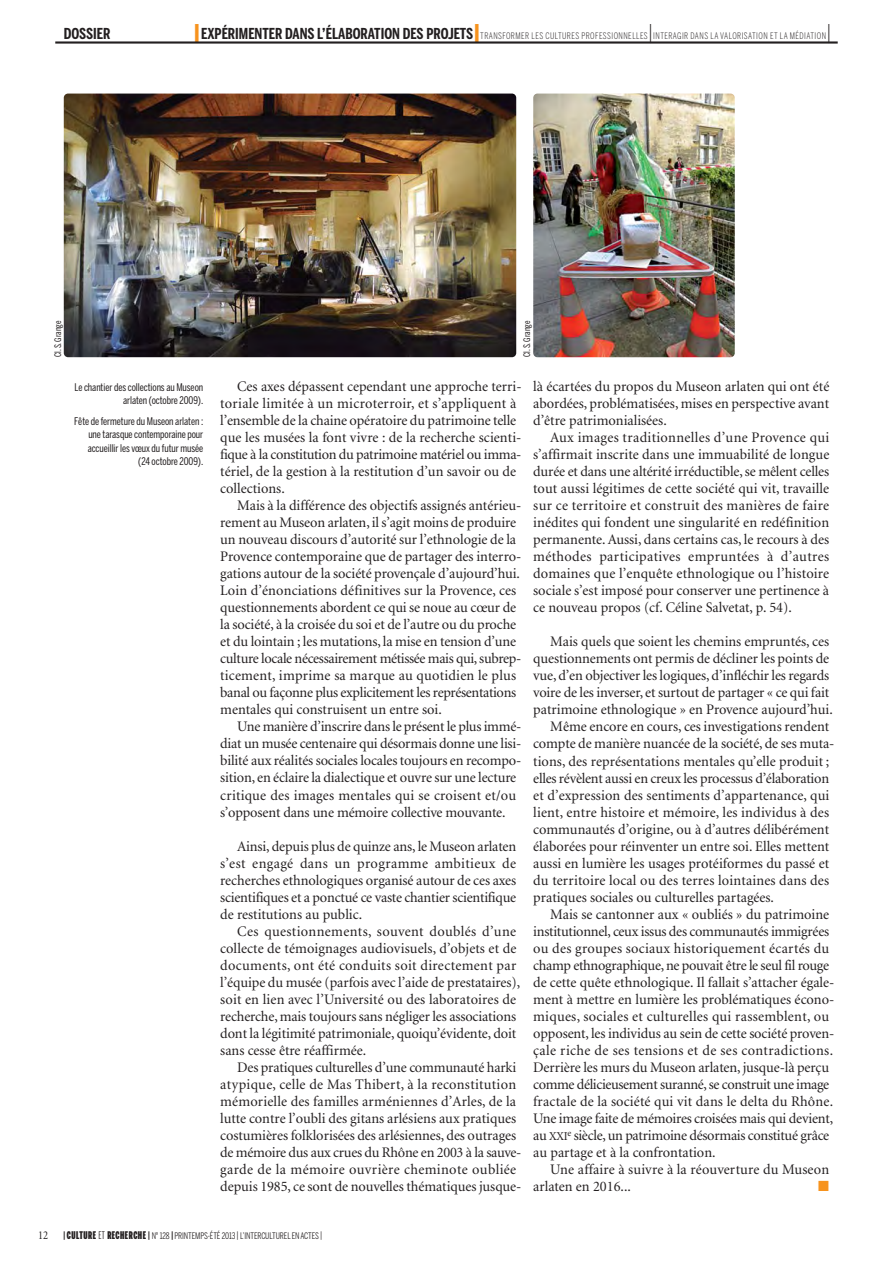
<style>
.page{position:relative;width:893px;height:1263px;background:#fff}
.page>*{position:absolute;margin:0;border:0;box-sizing:border-box;transform-origin:0 0}
.t1{font:300 20.25px "Benton Sans Comp";color:#231f20}
.t2{font:700 15px "Benton Sans Comp";color:#231f20}
.t3{font:14.7px/17px "Minion";color:#231f20}
.t4{font:14.7px "Minion";letter-spacing:-.02em;color:#231f20}
.t5{font:14.7px "Minion";letter-spacing:-.025em;color:#231f20}
.t6{font:14.7px "Minion";letter-spacing:.02em;color:#231f20}
.t7{font:14.7px "Minion";letter-spacing:.025em;color:#231f20}
.t8{font:14.7px "Zapf Dingbats";color:#f7931d}
.t9{font:10.5px/13.2px "Benton Sans Comp";letter-spacing:-.005em;color:#231f20;text-align:right}
.t10{font:300 9px "Benton Sans Comp";letter-spacing:.05em;color:#231f20}
.t11{font:9px "Benton Sans Comp";letter-spacing:-.01em;color:#231f20}
.t12{font:9px "Benton Sans Comp";letter-spacing:-.005em;color:#231f20}
.s1{font-weight:900;font-size:20.25px;color:#f7931d}
.s2{font-size:12px}
.s3{font-family:"Minion";font-stretch:condensed;font-size:12px}
.s4{font-family:"Benton Sans Extra Comp";font-weight:900;font-size:10.5px}
.s5{font-family:"Benton Sans Extra Comp";font-size:10.5px}
</style>
<div class="page">
<hr style="left:55px;top:41px;width:783px;height:3px;background:#231f20">
<img style="left:64px;top:94px;width:452px;height:263px;border-radius:4px">
<img style="left:533px;top:94px;width:202px;height:263px;border-radius:4px">
<p class="t2" style="left:64px;top:28px;width:48px">DOSSIER</p>
<p class="t2" style="left:194px;top:28px;width:288px"><span class="s1">|</span>EXPÉRIMENTER DANS L’ÉLABORATION DES PROJETS<span class="s1">|</span></p>
<p class="t10" style="left:480px;top:33px;width:169px">TRANSFORMER LES CULTURES PROFESSIONNELLES</p>
<h1 class="t1" style="left:648px;top:24px;width:6px">|</h1>
<p class="t10" style="left:653px;top:33px;width:174px">INTERAGIR DANS LA VALORISATION ET LA MÉDIATION</p>
<h1 class="t1" style="left:826px;top:24px;width:6px">|</h1>
<p class="t12" style="left:54px;top:357px;width:38px;rotate:-90deg">Cl. S. Grange</p>
<p class="t12" style="left:523px;top:357px;width:38px;rotate:-90deg">Cl. S. Grange</p>
<p class="t9" style="left:75px;top:382px;width:130px">Le chantier des collections au Museon arlaten (octobre 2009).</p>
<p class="t9" style="left:74px;top:416px;width:130px">Fête de fermeture du Museon arlaten : une tarasque contemporaine pour accueillir les vœux du futur musée (24 octobre 2009).</p>
<p class="t3" style="left:220px;top:379px;width:303px;text-indent:17px">Ces axes dépassent cependant une approche terri&shy;toriale limitée à un microterroir, et s’appliquent à l’ensemble de la chaine opératoire du patrimoine telle que les musées la font vivre : de la recherche scienti&shy;fique à la constitution du patrimoine matériel ou imma&shy;tériel, de la gestion à la restitution d’un savoir ou de collections.</p>
<p class="t3" style="left:220px;top:498px;width:303px;text-indent:17px">Mais à la différence des objectifs assignés antérieu&shy;rement au Museon arlaten, il s’agit moins de produire un nouveau discours d’autorité sur l’ethnologie de la Provence contemporaine que de partager des interro&shy;gations autour de la société provençale d’aujourd’hui.<br>Loin d’énonciations définitives sur la Provence, ces questionnements abordent ce qui se noue au cœur de la société, à la croisée du soi et de l’autre ou du proche et du lointain ; les mutations, la mise en tension d’une culture locale nécessairement métissée mais qui, subrep&shy;ticement, imprime sa marque au quotidien le plus banal ou façonne plus explicitement les représentations mentales qui construisent un entre soi.</p>
<p class="t3" style="left:220px;top:719px;width:303px;text-indent:17px">Une manière d’inscrire dans le présent le plus immé&shy;diat un musée centenaire qui désormais donne une lisi&shy;bilité aux réalités sociales locales toujours en recompo&shy;sition, en éclaire la dialectique et ouvre sur une lecture critique des images mentales qui se croisent et/ou s’opposent dans une mémoire collective mouvante.</p>
<p class="t3" style="left:220px;top:838px;width:297px;text-align:justify;text-indent:17px">Ainsi, depuis plus de quinze ans, le Museon arlaten s’est engagé dans un programme ambitieux de recherches ethnologiques organisé autour de ces axes scientifiques et a ponctué ce vaste chantier scientifique de restitutions au public.</p>
<p class="t3" style="left:220px;top:924px;width:301px;text-indent:17px">Ces questionnements, souvent doublés d’une collecte de témoignages audiovisuels, d’objets et de documents, ont été conduits soit directement par l’équipe du musée (parfois avec l’aide de prestataires), soit en lien avec l’Université ou des laboratoires de recherche, mais toujours sans négliger les associations dont la légitimité patrimoniale, quoiqu’évidente, doit sans cesse être réaffirmée.</p>
<p class="t3" style="left:220px;top:1060px;width:303px;text-indent:17px">Des pratiques culturelles d’une communauté harki atypique, celle de Mas Thibert, à la reconstitution mémorielle des familles arméniennes d’Arles, de la lutte contre l’oubli des gitans arlésiens aux pratiques costumières folklorisées des arlésiennes, des outrages de mémoire dus aux crues du Rhône en 2003 à la sauve&shy;garde de la mémoire ouvrière cheminote oubliée depuis 1985, ce sont de nouvelles thématiques jusque-</p>
<p class="t3" style="left:533px;top:379px;width:298px;text-align:justify">là écartées du propos du Museon arlaten qui ont été abordées, problématisées, mises en perspective avant d’être patrimonialisées.</p>
<p class="t3" style="left:533px;top:430px;width:298px;text-align:justify;text-indent:17px">Aux images traditionnelles d’une Provence qui s’affir mait inscrite dans une immuabilité de longue durée et dans une altérité irréductible, se mêlent celles tout aussi légitimes de cette société qui vit, travaille sur ce territoire et construit des manières de faire inédites qui fondent une singularité en redéfinition permanente. Aussi, dans certains cas, le recours à des méthodes participatives empruntées à d’autres domaines que l’enquête ethnologique ou l’histoire sociale s’est imposé pour conserver une pertinence à ce nouveau propos (cf. Céline Salvetat, p. 54).</p>
<p class="t3" style="left:550px;top:634px;width:280px">Mais quels que soient les chemins empruntés, ces</p>
<p class="t3" style="left:533px;top:651px;width:297px">questionnements ont permis de décliner les points de</p>
<p class="t3" style="left:533px;top:668px;width:297px">vue, d’en objectiver les logiques, d’infléchir les regards</p>
<p class="t3" style="left:533px;top:685px;width:297px">voire de les inverser, et surtout de partager « ce qui fait</p>
<p class="t3" style="left:533px;top:702px;width:301px">patrimoine ethnologique » en Provence aujourd’hui.</p>
<p class="t3" style="left:550px;top:719px;width:280px">Même encore en cours, ces investigations rendent</p>
<p class="t3" style="left:533px;top:736px;width:303px">compte de manière nuancée de la société, de ses muta-</p>
<p class="t3" style="left:533px;top:753px;width:297px">tions, des représentations mentales qu’elle produit ;</p>
<p class="t4" style="left:533px;top:772px;width:297px">elles révèlent aussi en creux les processus d’élaboration</p>
<p class="t3" style="left:533px;top:787px;width:298px">et d’expression des sentiments d’appartenance, qui</p>
<p class="t3" style="left:533px;top:804px;width:297px">lient, entre histoire et mémoire, les individus à des</p>
<p class="t3" style="left:533px;top:822px;width:297px">communautés d’origine, ou à d’autres délibérément</p>
<p class="t3" style="left:533px;top:839px;width:297px">élaborées pour réinventer un entre soi. Elles mettent</p>
<p class="t3" style="left:533px;top:856px;width:297px">aussi en lumière les usages protéiformes du passé et</p>
<p class="t3" style="left:533px;top:873px;width:297px">du territoire local ou des terres lointaines dans des</p>
<p class="t3" style="left:533px;top:890px;width:242px">pratiques sociales ou culturelles partagées.</p>
<p class="t3" style="left:550px;top:907px;width:280px">Mais se cantonner aux « oubliés » du patrimoine</p>
<p class="t4" style="left:533px;top:925px;width:297px">institutionnel, ceux issus des communautés immigrées</p>
<p class="t3" style="left:533px;top:941px;width:297px">ou des groupes sociaux historiquement écartés du</p>
<p class="t4" style="left:533px;top:959px;width:297px">champ ethnographique, ne pouvait être le seul fil rouge</p>
<p class="t3" style="left:533px;top:975px;width:303px">de cette quête ethnologique. Il fallait s’attacher égale-</p>
<p class="t3" style="left:533px;top:992px;width:303px">ment à mettre en lumière les problématiques écono-</p>
<p class="t6" style="left:533px;top:1010px;width:297px">miques, sociales et culturelles qui rassemblent, ou</p>
<p class="t3" style="left:533px;top:1026px;width:303px">opposent, les individus au sein de cette société proven-</p>
<p class="t7" style="left:533px;top:1044px;width:301px">çale riche de ses tensions et de ses contradictions.</p>
<p class="t3" style="left:533px;top:1060px;width:297px">Derrière les murs du Museon arlaten, jusque-là perçu</p>
<p class="t5" style="left:533px;top:1078px;width:298px">comme délicieusement suranné, se construit une image</p>
<p class="t3" style="left:533px;top:1094px;width:301px">fractale de la société qui vit dans le delta du Rhône.</p>
<p class="t3" style="left:533px;top:1111px;width:301px">Une image faite de mémoires croisées mais qui devient,</p>
<p class="t4" style="left:533px;top:1129px;width:297px">au <span class="s2">XXI</span><sup>e</sup> siècle, un patrimoine désormais constitué grâce</p>
<p class="t3" style="left:533px;top:1145px;width:184px">au partage et à la confrontation.</p>
<p class="t3" style="left:550px;top:1162px;width:280px">Une affaire à suivre à la réouverture du Museon</p>
<p class="t3" style="left:533px;top:1179px;width:99px">arlaten en 2016...</p>
<p class="t8" style="left:818px;top:1179px;width:12px">■</p>
<p class="t11" style="left:38px;top:1232px;width:286px"><span class="s3">12</span> <sup>|</sup> <span class="s4">CULTURE</span> <span class="s5">ET</span> <span class="s4">RECHERCHE</span> <sup>|</sup> N° 128 <sup>|</sup> PRINTEMPS-ÉTÉ 2013 | L’INTERCULTUREL EN ACTES |</p>
</div>
